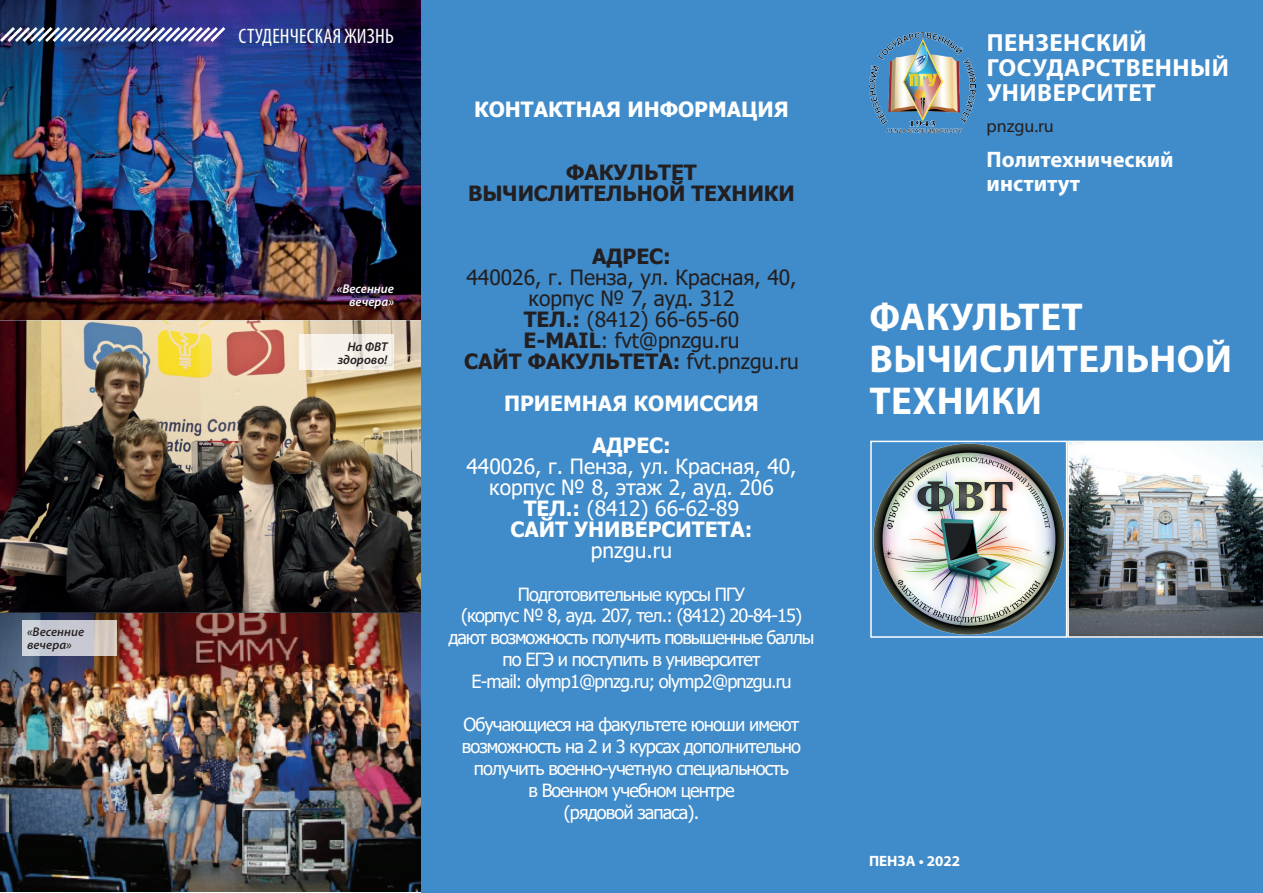
<style>
.page{position:relative;width:1263px;height:893px;background:#fff}
.page>*{position:absolute;margin:0;border:0;box-sizing:border-box;transform-origin:0 0}
.t1{font:700 39px/42px "Myriad Pro";letter-spacing:.01em;color:#fff}
.t2{font:700 24.9px/24.9px "Myriad Pro";letter-spacing:.02em;color:#fff}
.t3{font:700 22.5px/24px "Myriad Pro";color:#fff}
.t4{font:21px/21px "Tahoma";color:#231f20;text-align:center}
.t5{font:21px/21px "Tahoma";color:#fff;text-align:center}
.t6{font:700 21px/42px "Tahoma";color:#fff;text-align:center}
.t7{font:700 21px/21px "Tahoma";color:#231f20;text-align:center}
.t8{font:condensed 21px "Myriad Pro";letter-spacing:.01em;color:#fff}
.t9{font:18.15px/21.8px "Tahoma";letter-spacing:-.05em;color:#fff;text-align:center}
.t10{font:18px "Myriad Pro";color:#231f20}
.t11{font:700 15px "Myriad Pro";color:#fff}
.t12{font:italic 600 12.75px/12.8px "Myriad Pro";color:#231f20}
.t13{font:italic 600 12.75px/12.8px "Myriad Pro";color:#fff;text-align:right}
.s1{font-weight:700}
</style>
<div class="page">
<img style="left:0;top:0;width:421px;height:892px">
<svg style="left:22px;top:620px;width:95px;height:35px;background:#cfced2"></svg>
<div style="left:421px;top:0;width:842px;height:893px;background:#408bca"></div>
<img style="left:873px;top:444px;width:191px;height:191px">
<div style="left:870px;top:441px;width:197px;height:197px;border:2px solid #fff"></div>
<img style="left:0;top:24px;width:228px;height:21px">
<svg style="left:300px;top:335px;width:94px;height:35px;background:#f4efe7"></svg>
<img style="left:869px;top:32px;width:106px;height:100px">
<img style="left:1067px;top:441px;width:196px;height:197px">
<p class="t12" style="left:27px;top:625px;width:59px">«Весенние вечера»</p>
<p class="t8" style="left:239px;top:23px;width:157px">СТУДЕНЧЕСКАЯ ЖИЗНЬ</p>
<h2 class="t2" style="left:987px;top:29px;width:244px">ПЕНЗЕНСКИЙ<br>ГОСУДАРСТВЕННЫЙ<br>УНИВЕРСИТЕТ</h2>
<p class="t6" style="left:474px;top:89px;width:316px">КОНТАКТНАЯ ИНФОРМАЦИЯ</p>
<p class="t13" style="left:337px;top:282px;width:59px">«Весенние вечера»</p>
<p class="t12" style="left:338px;top:340px;width:51px;text-align:right">На ФВТ здорово!</p>
<p class="t7" style="left:468px;top:162px;width:328px">ФАКУЛЬТЕТ<br>ВЫЧИСЛИТЕЛЬНОЙ ТЕХНИКИ</p>
<p class="t7" style="left:592px;top:246px;width:80px">АДРЕС:</p>
<p class="t4" style="left:464px;top:268px;width:336px">440026, г. Пенза, ул. Красная, 40, корпус № 7, ауд. 312<br><span class="s1">ТЕЛ.:</span> (8412) 66-65-60<br><span class="s1">E-MAIL</span>: fvt@pnzgu.ru<br><span class="s1">САЙТ ФАКУЛЬТЕТА:</span> fvt.pnzgu.ru</p>
<p class="t6" style="left:504px;top:383px;width:256px">ПРИЕМНАЯ КОМИССИЯ<br>АДРЕС:</p>
<p class="t5" style="left:466px;top:457px;width:332px">440026, г. Пенза, ул. Красная, 40, корпус № 8, этаж 2, ауд. 206<br><span class="s1">ТЕЛ.:</span> (8412) 66-62-89<br><span class="s1">САЙТ УНИВЕРСИТЕТА:</span></p>
<p class="t5" style="left:591px;top:541px;width:83px">pnzgu.ru</p>
<p class="t9" style="left:448px;top:584px;width:368px">Подготовительные курсы ПГУ<br>(корпус № 8, ауд. 207, тел.: (8412) 20-84-15) дают возможность получить повышенные баллы по ЕГЭ и поступить в университет<br>Е-mail: olymp1@pnzg.ru; olymp2@pnzgu.ru</p>
<p class="t9" style="left:462px;top:715px;width:340px">Обучающиеся на факультете юноши имеют возможность на 2 и 3 курсах дополнительно получить военно-учетную специальность<br>в Военном учебном центре<br>(рядовой запаса).</p>
<p class="t10" style="left:986px;top:115px;width:69px">pnzgu.ru</p>
<p class="t3" style="left:986px;top:147px;width:188px">Политехнический институт</p>
<h1 class="t1" style="left:869px;top:295px;width:364px">ФАКУЛЬТЕТ<br>ВЫЧИСЛИТЕЛЬНОЙ<br>ТЕХНИКИ</h1>
<p class="t11" style="left:869px;top:851px;width:92px">ПЕНЗА • 2022</p>
</div>
